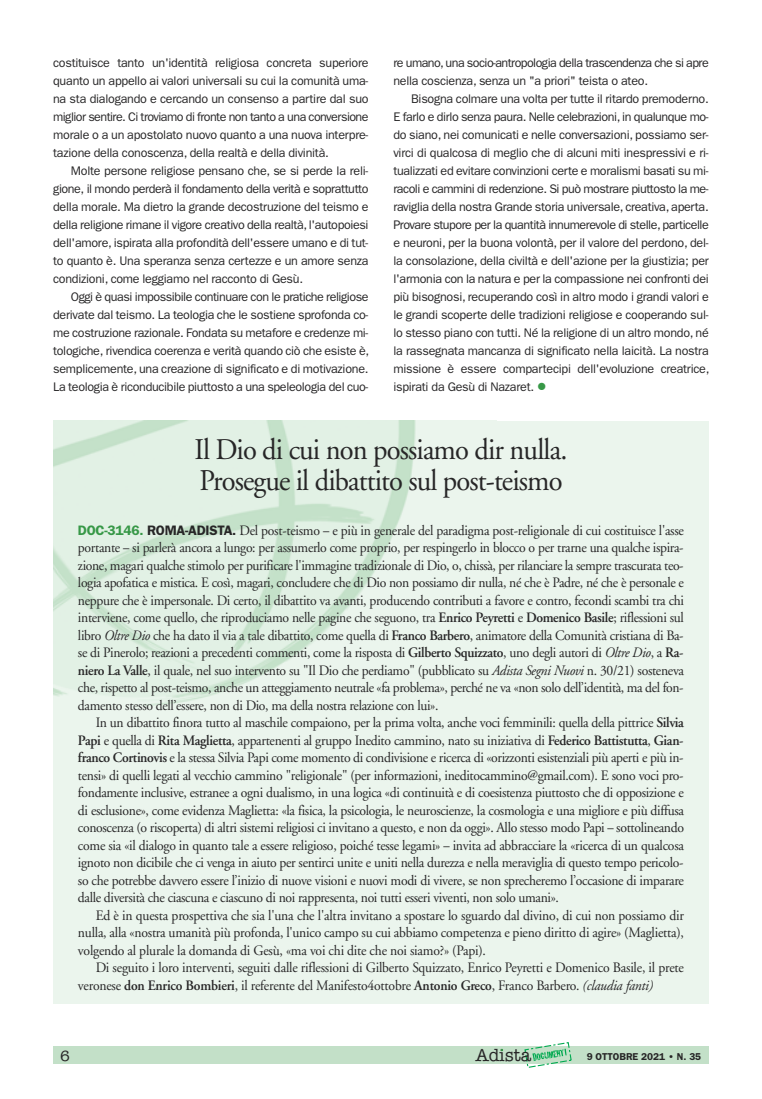
<style>
.page{position:relative;width:762px;height:1099px;background:#fff}
.page>*{position:absolute;margin:0;border:0;box-sizing:border-box;transform-origin:0 0}
.t1{font:30px/31.2px "Adobe Garamond";letter-spacing:-.03em;color:#272627;scale:.95 1}
.t2{font:500 17.62px "American Typewriter LT";letter-spacing:-.005em;color:#272627}
.t3{font:500 15px "American Typewriter LT";color:#272627}
.t4{font:14.38px/17.5px "Adobe Garamond";letter-spacing:-.015em;color:#272627;text-align:justify;scale:.95 1}
.t5{font:12.5px/18px "Franklin Gothic LT";letter-spacing:-.02em;color:#272627;text-align:justify}
.t6{font:12.5px/18px "Franklin Gothic LT";letter-spacing:-.045em;color:#272627}
.t7{font:600 10px "Franklin Gothic LT";letter-spacing:-.005em;color:#272627}
.s1{color:#379847}
.s2{font-family:"Franklin Gothic LT";font-weight:600;font-size:13.75px;color:#379847}
.s3{font-family:"Franklin Gothic LT";font-weight:600;font-size:13.75px}
.s4{font-family:"Franklin Gothic LT";font-size:12.5px}
.s5{font-weight:600}
.s6{font-style:italic}
</style>
<div class="page">
<div style="left:53px;top:1045px;width:656px;height:18px;background:#c3e0c8"></div>
<svg style="left:524px;top:1042px;width:48px;height:26px"></svg>
<div style="left:53px;top:421px;width:656px;height:582px;background:#ebf5ed"></div>
<img style="left:53px;top:421px;width:363px;height:285px">
<p class="t5" style="left:53px;top:55px;width:317px">costituisce tanto un'identità religiosa concreta superiore quanto un appello ai valori universali su cui la comunità uma&shy;na sta dialogando e cercando un consenso a partire dal suo miglior sentire. Ci troviamo di fronte non tanto a una conversione morale o a un apostolato nuovo quanto a una nuova interpre&shy;tazione della conoscenza, della realtà e della divinità.</p>
<p class="t5" style="left:53px;top:163px;width:317px;text-indent:18px">Molte persone religiose pensano che, se si perde la reli&shy;gione, il mondo perderà il fondamento della verità e soprattutto della morale. Ma dietro la grande decostruzione del teismo e della religione rimane il vigore creativo della realtà, l'autopoiesi dell'amore, ispirata alla profondità dell'essere umano e di tut&shy;to quanto è. Una speranza senza certezze e un amore senza condizioni, come leggiamo nel racconto di Gesù.</p>
<p class="t5" style="left:53px;top:289px;width:317px;text-indent:18px">Oggi è quasi impossibile continuare con le pratiche religiose derivate dal teismo. La teologia che le sostiene sprofonda co&shy;me costruzione razionale. Fondata su metafore e credenze mi&shy;tologiche, rivendica coerenza e verità quando ciò che esiste è, semplicemente, una creazione di significato e di motivazione.<br>La teologia è riconducibile piuttosto a una speleologia del cuo-</p>
<p class="t6" style="left:393px;top:55px;width:317px">re umano, una socio-antropologia della trascendenza che si apre nella coscienza, senza un "a priori" teista o ateo.</p>
<p class="t5" style="left:393px;top:91px;width:317px;text-indent:18px">Bisogna colmare una volta per tutte il ritardo premoderno.<br>E farlo e dirlo senza paura. Nelle celebrazioni, in qualunque mo&shy;do siano, nei comunicati e nelle conversazioni, possiamo ser&shy;virci di qualcosa di meglio che di alcuni miti inespressivi e ri&shy;tualizzati ed evitare convinzioni certe e moralismi basati su mi&shy;racoli e cammini di redenzione. Si può mostrare piuttosto la me&shy;raviglia della nostra Grande storia universale, creativa, aperta.<br>Provare stupore per la quantità innumerevole di stelle, particelle e neuroni, per la buona volontà, per il valore del perdono, del&shy;la consolazione, della civiltà e dell'azione per la giustizia; per l'armonia con la natura e per la compassione nei confronti dei più bisognosi, recuperando così in altro modo i grandi valori e le grandi scoperte delle tradizioni religiose e cooperando sul&shy;lo stesso piano con tutti. Né la religione di un altro mondo, né la rassegnata mancanza di significato nella laicità. La nostra missione è essere compartecipi dell'evoluzione creatrice, ispirati da Gesù di Nazaret. <span class="s1">●</span></p>
<h1 class="t1" style="left:194px;top:436px;width:394px">Il Dio di cui non possiamo dir nulla.<br>Prosegue il dibattito sul post-teismo</h1>
<p class="t4" style="left:78px;top:522px;width:639px"><span class="s2">DOC-3146.</span> <span class="s3">ROMA-ADISTA.</span> Del post-teismo <span class="s4">–</span> e più in generale del paradigma post-religionale di cui costituisce l'asse portante <span class="s4">–</span> si parlerà ancora a lungo: per assumerlo come proprio, per respingerlo in blocco o per trarne una qualche ispira&shy;zione, magari qualche stimolo per purificare l'immagine tradizionale di Dio, o, chissà, per rilanciare la sempre trascurata teo&shy;logia apofatica e mistica. E così, magari, concludere che di Dio non possiamo dir nulla, né che è Padre, né che è personale e neppure che è impersonale. Di certo, il dibattito va avanti, producendo contributi a favore e contro, fecondi scambi tra chi interviene, come quello, che riproduciamo nelle pagine che seguono, tra <span class="s5">Enrico Peyretti</span> e <span class="s5">Domenico Basile</span>; riflessioni sul libro <span class="s6">Oltre Dio</span> che ha dato il via a tale dibattito, come quella di <span class="s5">Franco Barbero</span>, animatore della Comunità cristiana di Ba&shy;se di Pinerolo; reazioni a precedenti commenti, come la risposta di <span class="s5">Gilberto Squizzato</span>, uno degli autori di <span class="s6">Oltre Dio</span>, a <span class="s5">Ra&shy;niero La Valle</span>, il quale, nel suo intervento su "Il Dio che perdiamo" (pubblicato su <span class="s6">Adista Segni Nuovi</span> n. 30/21) sosteneva che, rispetto al post-teismo, anche un atteggiamento neutrale «fa problema», perché ne va «non solo dell’identità, ma del fon&shy;damento stesso dell’essere, non di Dio, ma della nostra relazione con lui».</p>
<p class="t4" style="left:78px;top:715px;width:639px;text-indent:18px">In un dibattito finora tutto al maschile compaiono, per la prima volta, anche voci femminili: quella della pittrice <span class="s5">Silvia Papi</span> e quella di <span class="s5">Rita Maglietta</span>, appartenenti al gruppo Inedito cammino, nato su iniziativa di <span class="s5">Federico Battistutta</span>, <span class="s5">Gian&shy;franco Cortinovis</span> e la stessa Silvia Papi come momento di condivisione e ricerca di «orizzonti esistenziali più aperti e più in&shy;tensi» di quelli legati al vecchio cammino "religionale" (per informazioni, ineditocammino@gmail.com). E sono voci pro&shy;fondamente inclusive, estranee a ogni dualismo, in una logica «di continuità e di coesistenza piuttosto che di opposizione e di esclusione», come evidenza Maglietta: «la fisica, la psicologia, le neuroscienze, la cosmologia e una migliore e più diffusa conoscenza (o riscoperta) di altri sistemi religiosi ci invitano a questo, e non da oggi». Allo stesso modo Papi <span class="s4">–</span> sottolineando come sia «il dialogo in quanto tale a essere religioso, poiché tesse legami» <span class="s4">–</span> invita ad abbracciare la «ricerca di un qualcosa ignoto non dicibile che ci venga in aiuto per sentirci unite e uniti nella durezza e nella meraviglia di questo tempo pericolo&shy;so che potrebbe davvero essere l’inizio di nuove visioni e nuovi modi di vivere, se non sprecheremo l’occasione di imparare dalle diversità che ciascuna e ciascuno di noi rappresenta, noi tutti esseri viventi, non solo umani».</p>
<p class="t4" style="left:78px;top:907px;width:639px;text-indent:18px">Ed è in questa prospettiva che sia l'una che l'altra invitano a spostare lo sguardo dal divino, di cui non possiamo dir nulla, alla «nostra umanità più profonda, l'unico campo su cui abbiamo competenza e pieno diritto di agire» (Maglietta), volgendo al plurale la domanda di Gesù, «ma voi chi dite che noi siamo?» (Papi).</p>
<p class="t4" style="left:78px;top:960px;width:639px;text-indent:18px">Di seguito i loro interventi, seguiti dalle riflessioni di Gilberto Squizzato, Enrico Peyretti e Domenico Basile, il prete veronese <span class="s5">don Enrico Bombieri</span>, il referente del Manifesto4ottobre <span class="s5">Antonio Greco</span>, Franco Barbero. <span class="s6">(claudia fanti)</span></p>
<p class="t3" style="left:60px;top:1049px;width:11px">6</p>
<p class="t2" style="left:475px;top:1047px;width:58px">Adista</p>
<p class="t7" style="left:587px;top:1053px;width:116px">9 OTTOBRE 2021 • N. 35</p>
</div>
